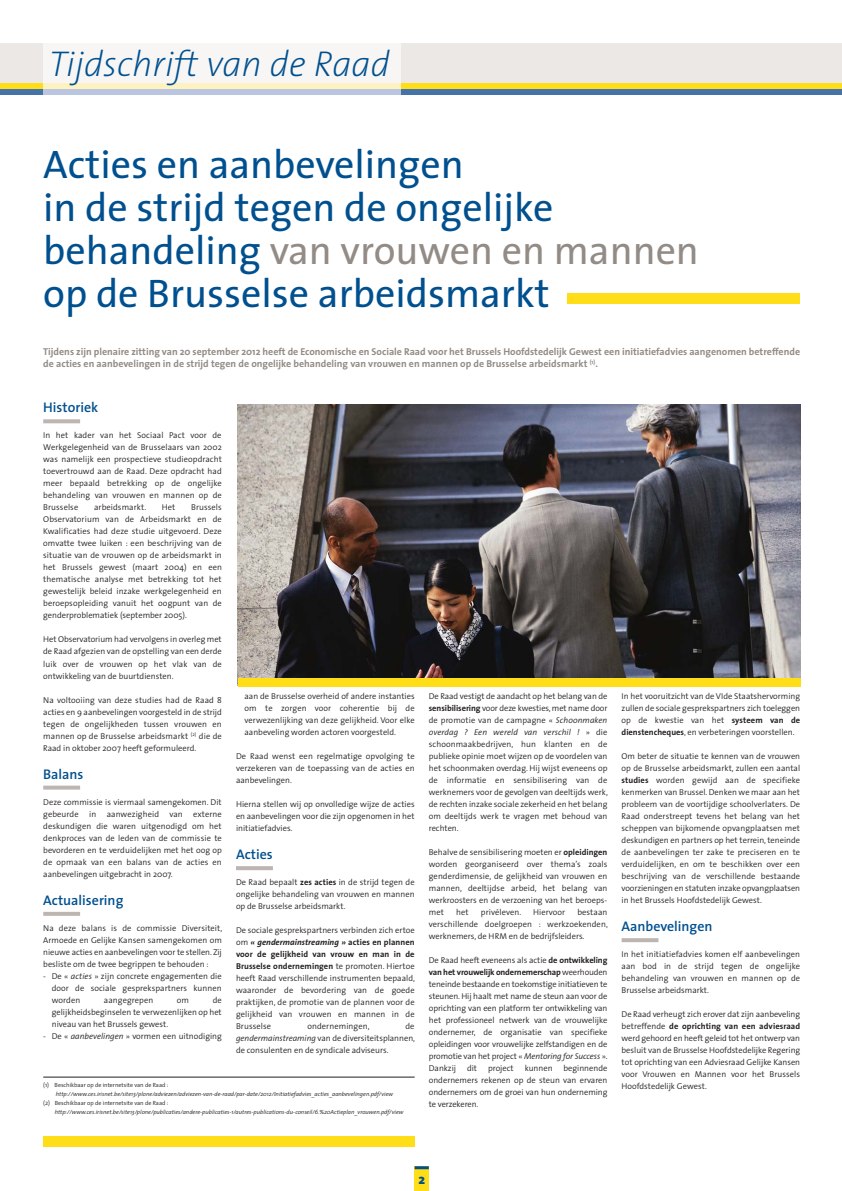
<style>
.page{position:relative;width:842px;height:1191px;background:#fff}
.page>*{position:absolute;margin:0;border:0;box-sizing:border-box;transform-origin:0 0}
.t1{font:40px/43px "The Sans";color:#00508f}
.t2{font:italic 200 36px "The Sans";color:#00508f}
.t3{font:600 14px "The Sans";color:#00508f}
.t4{font:800 14px "The Sans";color:#00508f}
.t5{font:700 10px/12px "The Sans";color:#938b85}
.t6{font:300 8.5px/12px "The Sans";color:#231f20;text-align:justify}
.t7{font:italic 300 6px "The Sans";color:#231f20}
.t8{font:300 6px "The Sans";color:#231f20}
.s1{color:#938b85}
.s2{font-style:italic}
.s3{font-weight:700}
.s4{font-weight:700;font-style:italic}
.s5{font-size:6.3px}
</style>
<div class="page">
<div style="left:0;top:43px;width:842px;height:51px;background:#ece8e6"></div>
<div style="left:0;top:83px;width:842px;height:6px;background:#ffdd17"></div>
<div style="left:0;top:89px;width:842px;height:5px;background:#4572a9"></div>
<svg style="left:43px;top:94px;width:357px;height:1px"></svg>
<div style="left:43px;top:43px;width:357px;height:40px;background:#f7f6f5"></div>
<div style="left:43px;top:83px;width:357px;height:6px;background:#fff2c1"></div>
<div style="left:43px;top:89px;width:357px;height:5px;background:#bac6df"></div>
<svg style="left:43px;top:419px;width:37px;height:4px"></svg>
<svg style="left:43px;top:785px;width:37px;height:4px"></svg>
<svg style="left:43px;top:911px;width:37px;height:4px"></svg>
<svg style="left:236px;top:866px;width:37px;height:4px"></svg>
<svg style="left:622px;top:938px;width:36px;height:4px"></svg>
<hr style="left:43px;top:1076px;width:372px;height:1px;background:#231f20">
<div style="left:43px;top:1135px;width:372px;height:11px;background:#ffdd17"></div>
<div style="left:568px;top:293px;width:232px;height:10px;background:#ffdd17"></div>
<div style="left:415px;top:1166px;width:14px;height:25px;background:#ffdd17"></div>
<hr style="left:415px;top:1166px;width:14px;height:3px;background:#00508f">
<img style="left:238px;top:405px;width:562px;height:272px">
<div style="left:238px;top:677px;width:562px;height:9px;background:#ffdd17"></div>
<h2 class="t2" style="left:49px;top:50px;width:343px">Tijdschrift van de Raad</h2>
<h1 class="t1" style="left:43px;top:147px;width:657px">Acties en aanbevelingen<br>in de strijd tegen de ongelijke behandeling <span class="s1">van vrouwen en mannen </span>op de Brusselse arbeidsmarkt</h1>
<p class="t5" style="left:43px;top:346px;width:758px">Tijdens zijn plenaire zitting van 20 september 2012 heeft de Economische en Sociale Raad voor het Brussels Hoofdstedelijk Gewest een initiatiefadvies aangenomen betreffende de acties en aanbevelingen in de strijd tegen de ongelijke behandeling van vrouwen en mannen op de Brusselse arbeidsmarkt <sup>(1)</sup>.</p>
<h3 class="t3" style="left:43px;top:402px;width:57px">Historiek</h3>
<p class="t6" style="left:43px;top:430px;width:180px">In het kader van het Sociaal Pact voor de Werkgelegenheid van de Brusselaars van 2002 was namelijk een prospectieve studieopdracht toevertrouwd aan de Raad. Deze opdracht had meer bepaald betrekking op de ongelijke behandeling van vrouwen en mannen op de Brusselse</p>
<p class="t6" style="left:43px;top:502px;width:180px;text-indent:148px">Brussels Observatorium van de Arbeidsmarkt en de Kwalificaties had deze studie uitgevoerd. Deze omvatte twee luiken : een beschrijving van de situatie van de vrouwen op de arbeidsmarkt in het Brussels gewest (maart 2004) en een thematische analyse met betrekking tot het gewestelijk beleid inzake werkgelegenheid en beroepsopleiding vanuit het oogpunt van de genderproblematiek (september 2005).</p>
<p class="t6" style="left:43px;top:634px;width:180px">Het Observatorium had vervolgens in overleg met de Raad afgezien van de opstelling van een derde luik over de vrouwen op het vlak van de ontwikkeling van de buurtdiensten.</p>
<p class="t6" style="left:43px;top:694px;width:180px">Na voltooiing van deze studies had de Raad 8 acties en 9 aanbevelingen voorgesteld in de strijd tegen de ongelijkheden tussen vrouwen en mannen op de Brusselse arbeidsmarkt <sup>(2)</sup> die de Raad in oktober 2007 heeft geformuleerd.</p>
<h3 class="t3" style="left:43px;top:768px;width:42px">Balans</h3>
<p class="t6" style="left:43px;top:796px;width:180px">Deze commissie is viermaal samengekomen. Dit gebeurde in aanwezigheid van externe deskundigen die waren uitgenodigd om het denkproces van de leden van de commissie te bevorderen en te verduidelijken met het oog op de opmaak van een balans van de acties en aanbevelingen uitgebracht in 2007.</p>
<h3 class="t3" style="left:43px;top:894px;width:82px">Actualisering</h3>
<p class="t6" style="left:43px;top:922px;width:181px">Na deze balans is de commissie Diversiteit, Armoede en Gelijke Kansen samengekomen om nieuwe acties en aanbevelingen voor te stellen. Zij besliste om de twee begrippen te behouden :</p>
<p class="t6" style="left:52px;top:970px;width:172px;text-indent:-9px">- De « <span class="s2">acties</span> » zijn concrete engagementen die door de sociale gesprekspartners kunnen worden</p>
<p class="t6" style="left:94px;top:502px;width:54px">arbeidsmarkt.</p>
<p class="t6" style="left:162px;top:502px;width:15px">Het</p>
<p class="t6" style="left:52px;top:994px;width:172px;text-indent:161px">de gelijkheidsbeginselen te verwezenlijken op het niveau van het Brussels gewest.</p>
<p class="t6" style="left:43px;top:1030px;width:180px">- De « <span class="s2">aanbevelingen</span> » vormen een uitnodiging</p>
<p class="t6" style="left:104px;top:994px;width:51px">aangegrepen</p>
<p class="t6" style="left:177px;top:994px;width:14px">om</p>
<p class="t6" style="left:245px;top:690px;width:172px">aan de Brusselse overheid of andere instanties om te zorgen voor coherentie bij de verwezenlijking van deze gelijkheid. Voor elke aanbeveling worden actoren voorgesteld.</p>
<p class="t6" style="left:236px;top:750px;width:180px">De Raad wenst een regelmatige opvolging te verzekeren van de toepassing van de acties en aanbevelingen.</p>
<p class="t6" style="left:236px;top:798px;width:180px">Hierna stellen wij op onvolledige wijze de acties en aanbevelingen voor die zijn opgenomen in het initiatiefadvies.</p>
<h3 class="t3" style="left:236px;top:849px;width:38px">Acties</h3>
<p class="t6" style="left:236px;top:876px;width:180px">De Raad bepaalt <span class="s3">zes acties</span> in de strijd tegen de ongelijke behandeling van vrouwen en mannen op de Brusselse arbeidsmarkt.</p>
<p class="t6" style="left:236px;top:924px;width:181px">De sociale gesprekspartners verbinden zich ertoe om <span class="s4">« gendermainstreaming »</span> <span class="s3">acties en plannen voor de gelijkheid van vrouw en man in de Brusselse ondernemingen</span> te promoten. Hiertoe heeft Raad verschillende instrumenten bepaald, waaronder de bevordering van de goede praktijken, de promotie van de plannen voor de gelijkheid van vrouwen en mannen in de Brusselse</p>
<p class="t6" style="left:236px;top:1020px;width:181px;text-indent:169px">de <span class="s2">gendermainstreaming</span> van de diversiteitsplannen, de consulenten en de syndicale adviseurs.</p>
<p class="t6" style="left:307px;top:1020px;width:64px">ondernemingen,</p>
<p class="t8" style="left:43px;top:1082px;width:127px"><span class="s5">(1)</span> Beschikbaar op de internetsite van de Raad :</p>
<p class="t7" style="left:56px;top:1091px;width:339px">http://www.ces.irisnet.be/site13/plone/adviezen/adviezen-van-de-raad/par-date/2012/Initiatiefadvies_acties_aanbevelingen.pdf/view</p>
<p class="t8" style="left:43px;top:1100px;width:127px"><span class="s5">(2)</span> Beschikbaar op de internetsite van de Raad :</p>
<p class="t7" style="left:55px;top:1109px;width:350px">http://www.ces.irisnet.be/site13/plone/publicaties/andere-publicaties-1/autres-publications-du-conseil/6.%20Actieplan_vrouwen.pdf/view</p>
<p class="t6" style="left:429px;top:690px;width:180px">De Raad vestigt de aandacht op het belang van de <span class="s3">sensibilisering</span> voor deze kwesties, met name door de promotie van de campagne « <span class="s2">Schoonmaken overdag ? Een wereld van verschil !</span> » die schoonmaakbedrijven, hun klanten en de publieke opinie moet wijzen op de voordelen van het schoonmaken overdag. Hij wijst eveneens op de informatie en sensibilisering van de werknemers voor de gevolgen van deeltijds werk, de rechten inzake sociale zekerheid en het belang om deeltijds werk te vragen met behoud van rechten.</p>
<p class="t6" style="left:429px;top:846px;width:180px">Behalve de sensibilisering moeten er <span class="s3">opleidingen </span>worden georganiseerd over thema’s zoals genderdimensie, de gelijkheid van vrouwen en mannen, deeltijdse arbeid, het belang van werkroosters en de verzoening van het beroeps&shy;met</p>
<p class="t6" style="left:456px;top:906px;width:14px">het</p>
<p class="t6" style="left:481px;top:906px;width:42px">privéleven.</p>
<p class="t6" style="left:533px;top:906px;width:34px">Hiervoor</p>
<p class="t6" style="left:429px;top:906px;width:181px;text-indent:149px">bestaan verschillende doelgroepen : werkzoekenden, werknemers, de HRM en de bedrijfsleiders.</p>
<p class="t6" style="left:429px;top:954px;width:180px">De Raad heeft eveneens als actie <span class="s3">de ontwikkeling van het vrouwelijk ondernemerschap</span> weerhouden teneinde bestaande en toekomstige initiatieven te steunen. Hij haalt met name de steun aan voor de oprichting van een platform ter ontwikkeling van het professioneel netwerk van de vrouwelijke ondernemer, de organisatie van specifieke opleidingen voor vrouwelijke zelfstandigen en de promotie van het project « <span class="s2">Mentoring for Success</span> ».<br>Dankzij</p>
<p class="t6" style="left:429px;top:1062px;width:180px;text-indent:135px">beginnende ondernemers rekenen op de steun van ervaren ondernemers om de groei van hun onderneming te verzekeren.</p>
<p class="t6" style="left:467px;top:1062px;width:12px">dit</p>
<p class="t6" style="left:488px;top:1062px;width:27px">project</p>
<p class="t6" style="left:525px;top:1062px;width:29px">kunnen</p>
<p class="t6" style="left:622px;top:690px;width:180px">In het vooruitzicht van de VIde Staatshervorming zullen de sociale gesprekspartners zich toeleggen op de kwestie van het <span class="s3">systeem van de dienstencheques</span>, en verbeteringen voorstellen.</p>
<p class="t6" style="left:622px;top:750px;width:180px">Om beter de situatie te kennen van de vrouwen op de Brusselse arbeidsmarkt, zullen een aantal <span class="s3">studies</span> worden gewijd aan de specifieke kenmerken van Brussel. Denken we maar aan het probleem van de voortijdige schoolverlaters. De Raad onderstreept tevens het belang van het scheppen van bijkomende opvangplaatsen met deskundigen en partners op het terrein, teneinde de aanbevelingen ter zake te preciseren en te verduidelijken, en om te beschikken over een beschrijving van de verschillende bestaande voorzieningen en statuten inzake opvangplaatsen in het Brussels Hoofdstedelijk Gewest.</p>
<h3 class="t3" style="left:622px;top:921px;width:92px">Aanbevelingen</h3>
<p class="t6" style="left:622px;top:948px;width:180px">In het initiatiefadvies komen elf aanbevelingen aan bod in de strijd tegen de ongelijke behandeling van vrouwen en mannen op de Brusselse arbeidsmarkt.</p>
<p class="t6" style="left:622px;top:1008px;width:180px">De Raad verheugt zich erover dat zijn aanbeveling betreffende <span class="s3">de oprichting van een adviesraad </span>werd gehoord en heeft geleid tot het ontwerp van besluit van de Brusselse Hoofdstedelijke Regering tot oprichting van een Adviesraad Gelijke Kansen voor Vrouwen en Mannen voor het Brussels Hoofdstedelijk Gewest.</p>
<h3 class="t4" style="left:418px;top:1174px;width:8px">2</h3>
</div>
